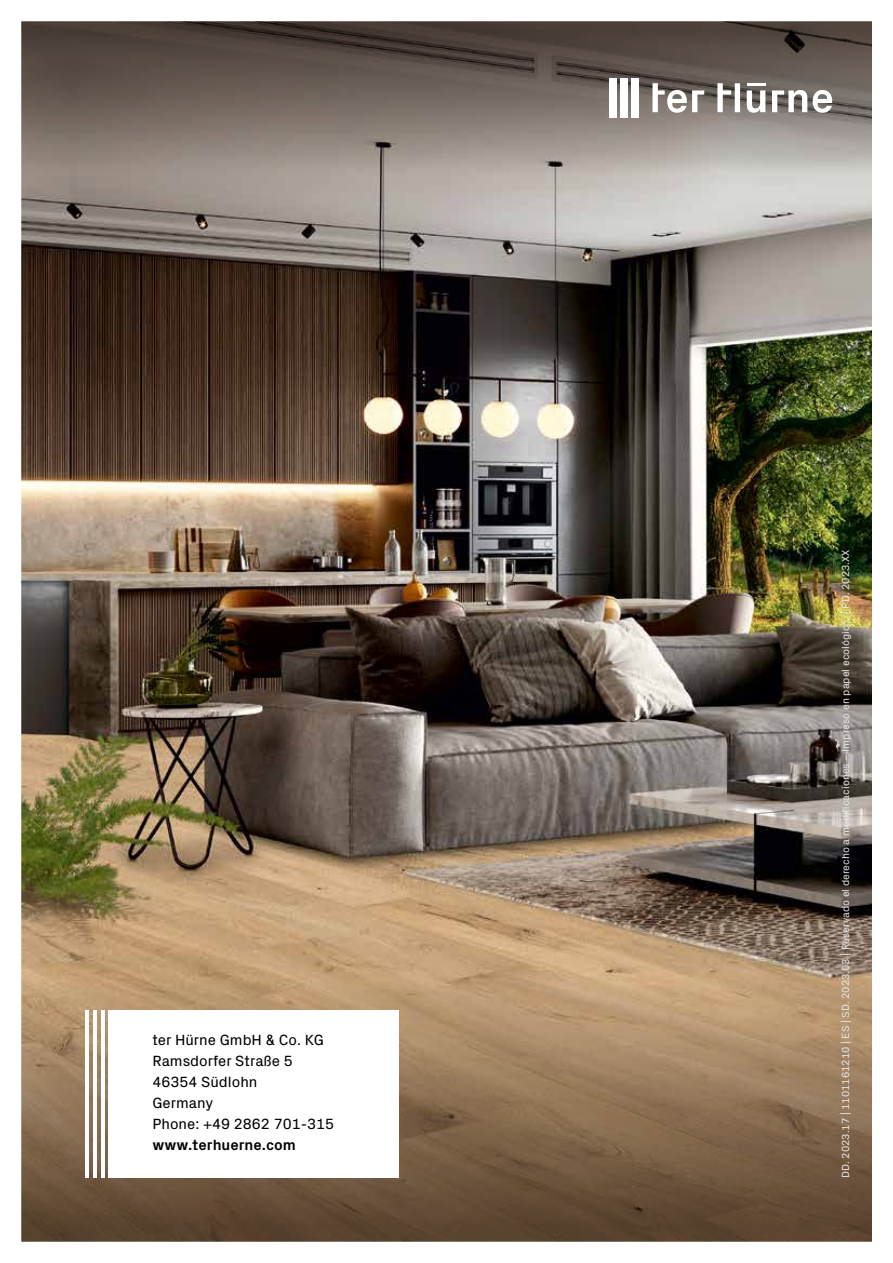
<style>
.page{position:relative;width:893px;height:1263px;background:#fff}
.page>*{position:absolute;margin:0;border:0;box-sizing:border-box;transform-origin:0 0}
.t1{font:15px/21px "Px Grotesk";color:#000}
.t2{font:700 15px "Px Grotesk";color:#000}
.t3{font:10.5px "Px Grotesk";color:#e3e3e3}
</style>
<div class="page">
<img style="left:21px;top:21px;width:851px;height:1221px">
<h1 class="t1" style="left:152px;top:1028px;width:183px">ter Hürne GmbH &amp; Co. KG<br>Ramsdorfer Straße 5<br>46354 Südlohn<br>Germany<br>Phone: +49 2862 701-315</h1>
<h1 class="t2" style="left:152px;top:1134px;width:145px">www.terhuerne.com</h1>
<p class="t3" style="left:838px;top:1178px;width:630px;rotate:-90deg">DD. 2023.17 | 1101161210 | ES | SD. 2023.03 | Reservado el derecho a modificaciones – Impreso en papel ecológico. | PD. 2023.XX</p>
</div>
